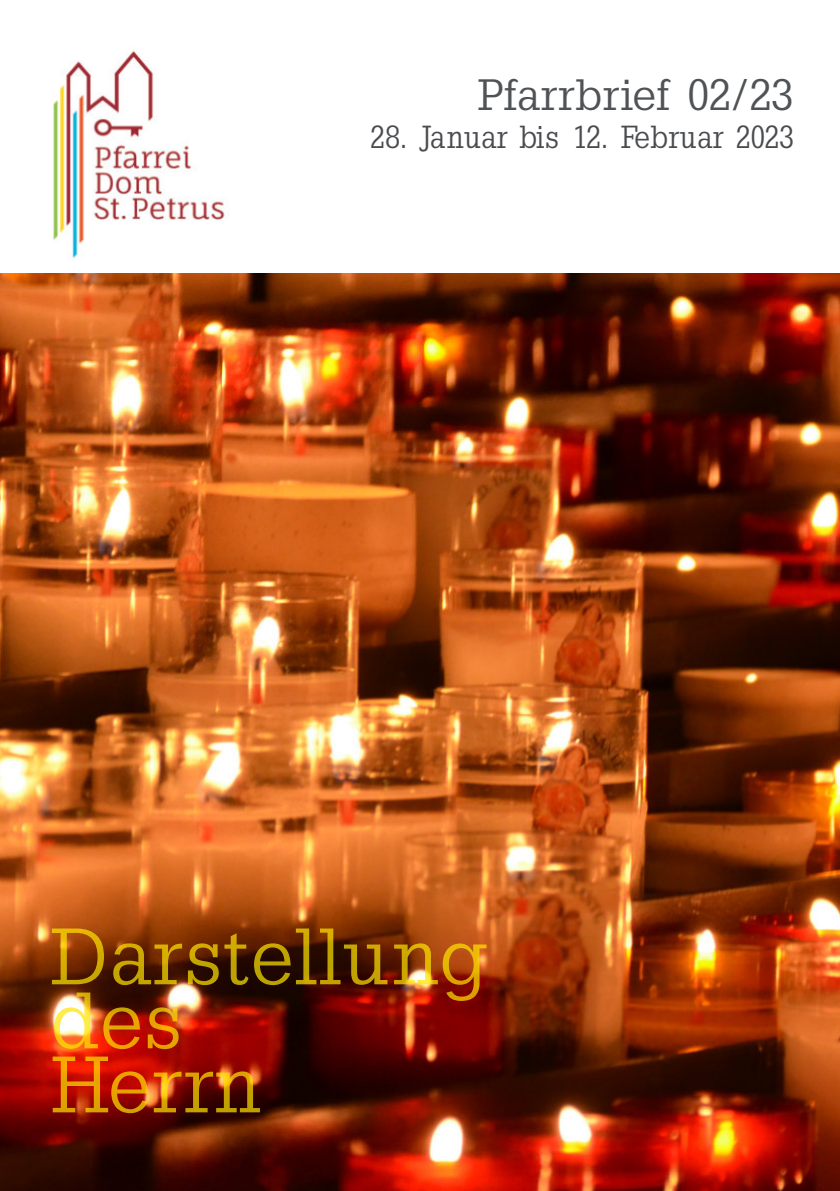
<style>
.page{position:relative;width:840px;height:1191px;background:#fff}
.page>*{position:absolute;margin:0;border:0;box-sizing:border-box;transform-origin:0 0}
.t1{font:80px/64px "Slab Tall X";letter-spacing:.015em;color:rgb(255 229 0/.71);scale:1.1 1}
.t2{font:44px "Slab Tall X";letter-spacing:.015em;color:#505356;scale:1.1 1}
.t3{font:32px "Slab Tall X";letter-spacing:.015em;color:#494b4e}
</style>
<div class="page">
<img style="left:53px;top:50px;width:174px;height:211px">
<img style="left:0;top:273px;width:839px;height:918px">
<h2 class="t2" style="left:477px;top:69px;width:289px">Pfarrbrief 02/23</h2>
<p class="t3" style="left:369px;top:118px;width:426px">28. Januar bis 12. Februar 2023</p>
<h1 class="t1" style="left:50px;top:923px;width:398px">Darstellung des<br>Herrn</h1>
</div>
